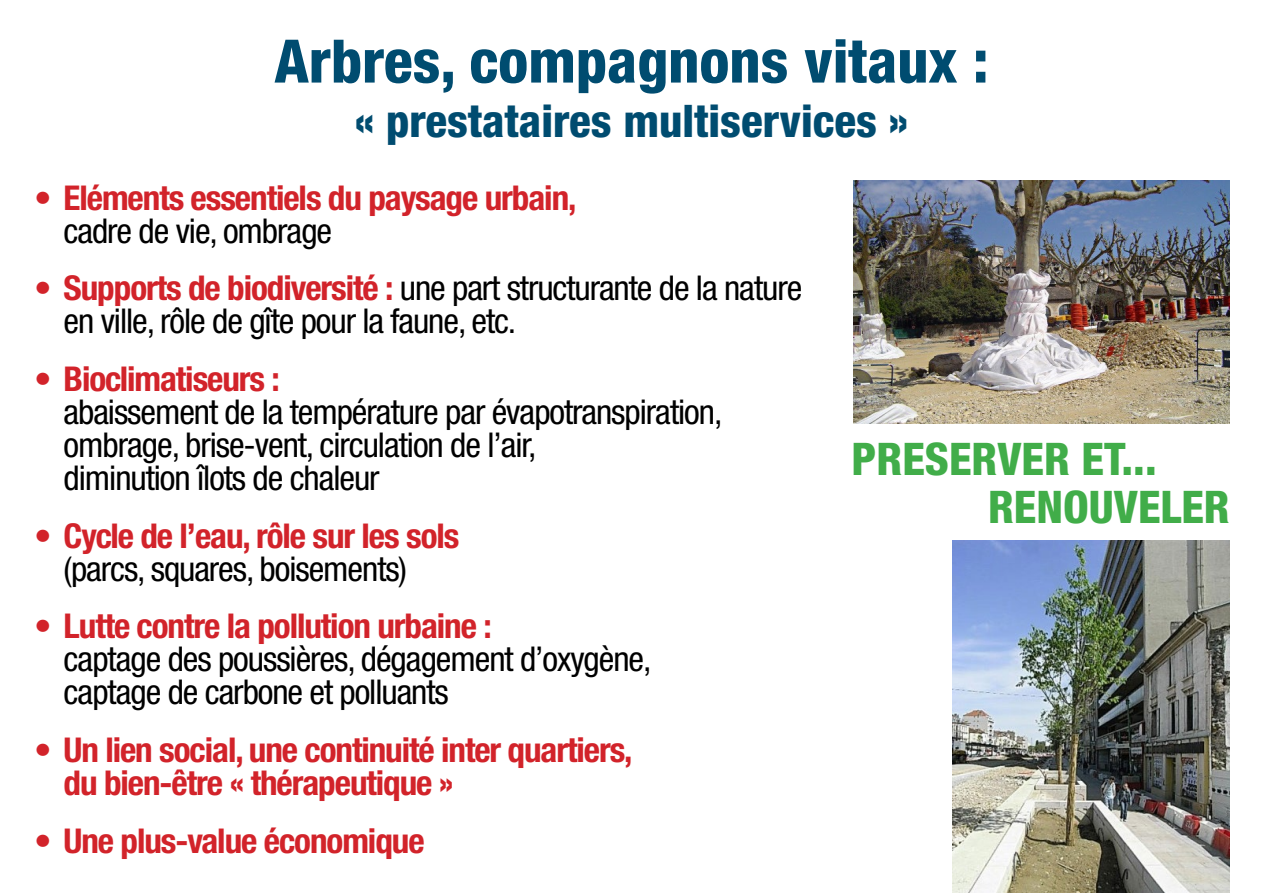
<style>
.page{position:relative;width:1263px;height:893px;background:#fff}
.page>*{position:absolute;margin:0;border:0;box-sizing:border-box;transform-origin:0 0}
.titre1{font:800 condensed 60px "Helvetica Neue LT";color:#004c70}
.titre1-2{font:800 condensed 45px "Helvetica Neue LT";color:#004c70}
.titre1-3{font:800 condensed 45px "Helvetica Neue LT";color:#41ad49}
.t1{font:condensed 34.2px/32.8px "Helvetica Neue LT";letter-spacing:-.03em;color:#000}
.t2{font:700 condensed 34.2px/32.8px "Helvetica Neue LT";letter-spacing:-.03em;color:#d2232a}
.s1{font-weight:400;color:#000}
.s2{font-weight:700;color:#d2232a}
</style>
<div class="page">
<img style="left:854px;top:181px;width:376px;height:242px">
<img style="left:952px;top:541px;width:277px;height:352px">
<p class="titre1" style="left:274px;top:24px;width:716px">Arbres, compagnons vitaux :</p>
<p class="titre1-2" style="left:354px;top:93px;width:555px">« prestataires multiservices »</p>
<p class="t2" style="left:64px;top:181px;width:514px;text-indent:-30px">• Eléments essentiels du paysage urbain, <span class="s1">cadre de vie, ombrage</span></p>
<p class="t1" style="left:64px;top:272px;width:740px;text-indent:-30px"><span class="s2">• Supports de biodiversité :</span> une part structurante de la nature en ville, rôle de gîte pour la faune, etc.</p>
<p class="t1" style="left:64px;top:362px;width:660px;text-indent:-30px"><span class="s2">• Bioclimatiseurs :<br></span>abaissement de la température par évapotranspiration, ombrage, brise-vent, circulation de l’air,<br>diminution îlots de chaleur</p>
<p class="t2" style="left:64px;top:519px;width:397px;text-indent:-30px">• Cycle de l’eau, rôle sur les sols <span class="s1">(parcs, squares, boisements)</span></p>
<p class="t1" style="left:64px;top:610px;width:589px;text-indent:-30px"><span class="s2">• Lutte contre la pollution urbaine :<br></span>captage des poussières, dégagement d’oxygène, captage de carbone et polluants</p>
<p class="t2" style="left:64px;top:733px;width:571px;text-indent:-30px">• Un lien social, une continuité inter quartiers, du bien-être « thérapeutique »</p>
<p class="t2" style="left:34px;top:824px;width:392px">• Une plus-value économique</p>
<p class="titre1-3" style="left:851px;top:432px;width:307px">PRESERVER ET...</p>
<p class="titre1-3" style="left:988px;top:479px;width:243px">RENOUVELER</p>
</div>
